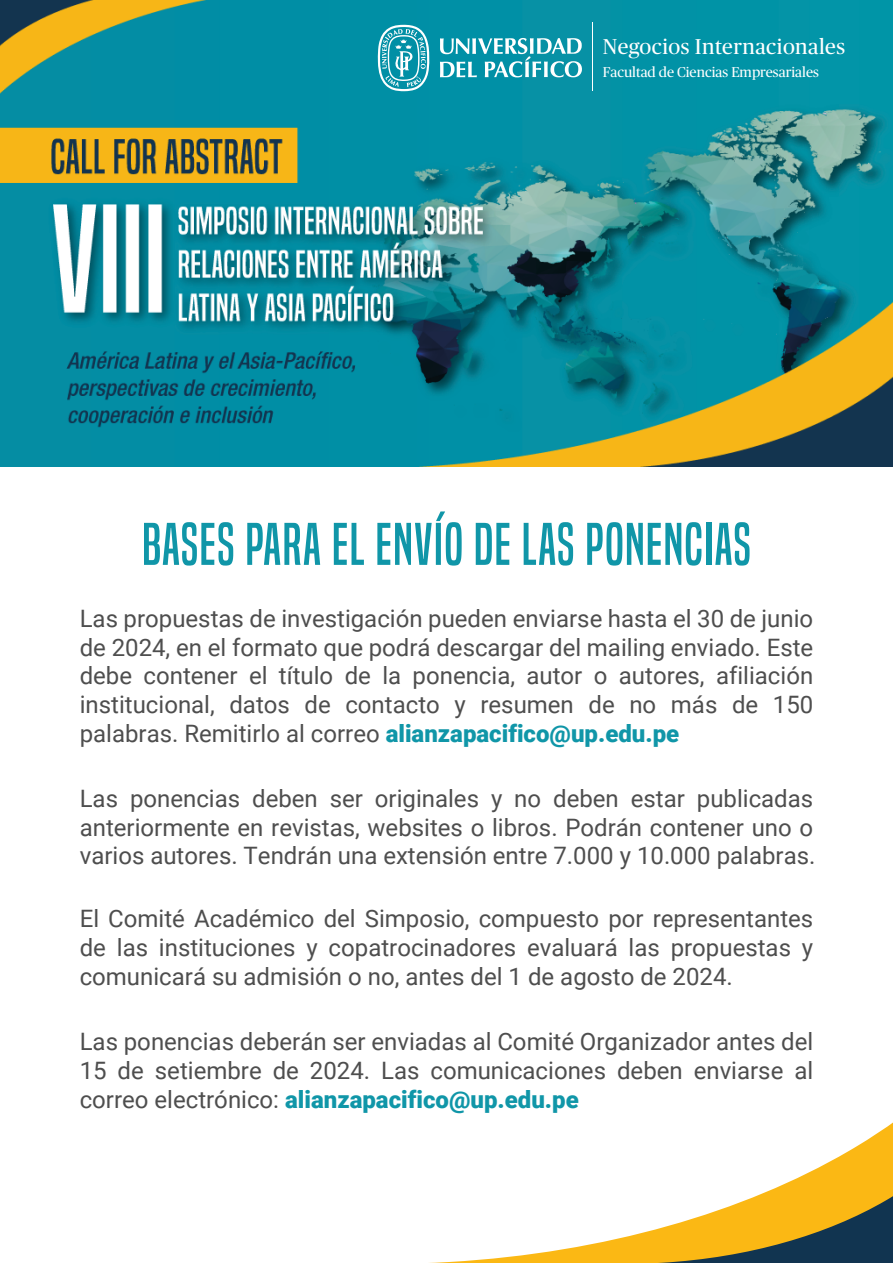
<style>
.page{position:relative;width:893px;height:1263px;background:#fff}
.page>*{position:absolute;margin:0;border:0;box-sizing:border-box;transform-origin:0 0}
.t1{font:55.5px "Built Titling Rg";letter-spacing:.025em;color:#1096a8}
.t2{font:24px/28.8px "Roboto";color:#4e4e4e;text-align:justify}
.t3{font:21.45px "Publico";letter-spacing:.02em;color:#fff}
.t4{font:14.25px "Publico";color:#fff}
.s1{font-weight:900;color:#1096a8}
</style>
<div class="page">
<svg style="left:429px;top:1122px;width:464px;height:141px"></svg>
<svg style="left:624px;top:1166px;width:269px;height:97px"></svg>
<img style="left:0;top:0;width:893px;height:467px">
<svg style="left:440px;top:38px;width:142px;height:39px"></svg>
<svg style="left:378px;top:25px;width:52px;height:66px;background:#4db0c0"></svg>
<hr style="left:592px;top:23px;width:1px;height:68px;background:#fff">
<p class="t3" style="left:603px;top:35px;width:244px">Negocios Internacionales</p>
<p class="t4" style="left:603px;top:64px;width:218px">Facultad de Ciencias Empresariales</p>
<h1 class="t1" style="left:142px;top:511px;width:610px">BASES PARA EL ENVÍO DE LAS PONENCIAS</h1>
<p class="t2" style="left:80px;top:603px;width:735px">Las propuestas de investigación pueden enviarse hasta el 30 de junio de 2024, en el formato que podrá descargar del mailing enviado. Este debe contener el título de la ponencia, autor o autores, afiliación institucional, datos de contacto y resumen de no más de 150 palabras. Remitirlo al correo <span class="s1">alianzapacifico@up.edu.pe</span></p>
<p class="t2" style="left:80px;top:783px;width:737px">Las ponencias deben ser originales y no deben estar publicadas anteriormente en revistas, websites o libros. Podrán contener uno o varios autores. Tendrán una extensión entre 7.000 y 10.000 palabras.</p>
<p class="t2" style="left:80px;top:903px;width:735px">El Comité Académico del Simposio, compuesto por representantes de las instituciones y copatrocinadores evaluará las propuestas y comunicará su admisión o no, antes del 1 de agosto de 2024.</p>
<p class="t2" style="left:80px;top:1026px;width:735px">Las ponencias deberán ser enviadas al Comité Organizador antes del 15 de setiembre de 2024. Las comunicaciones deben enviarse al correo electrónico: <span class="s1">alianzapacifico@up.edu.pe</span></p>
</div>
